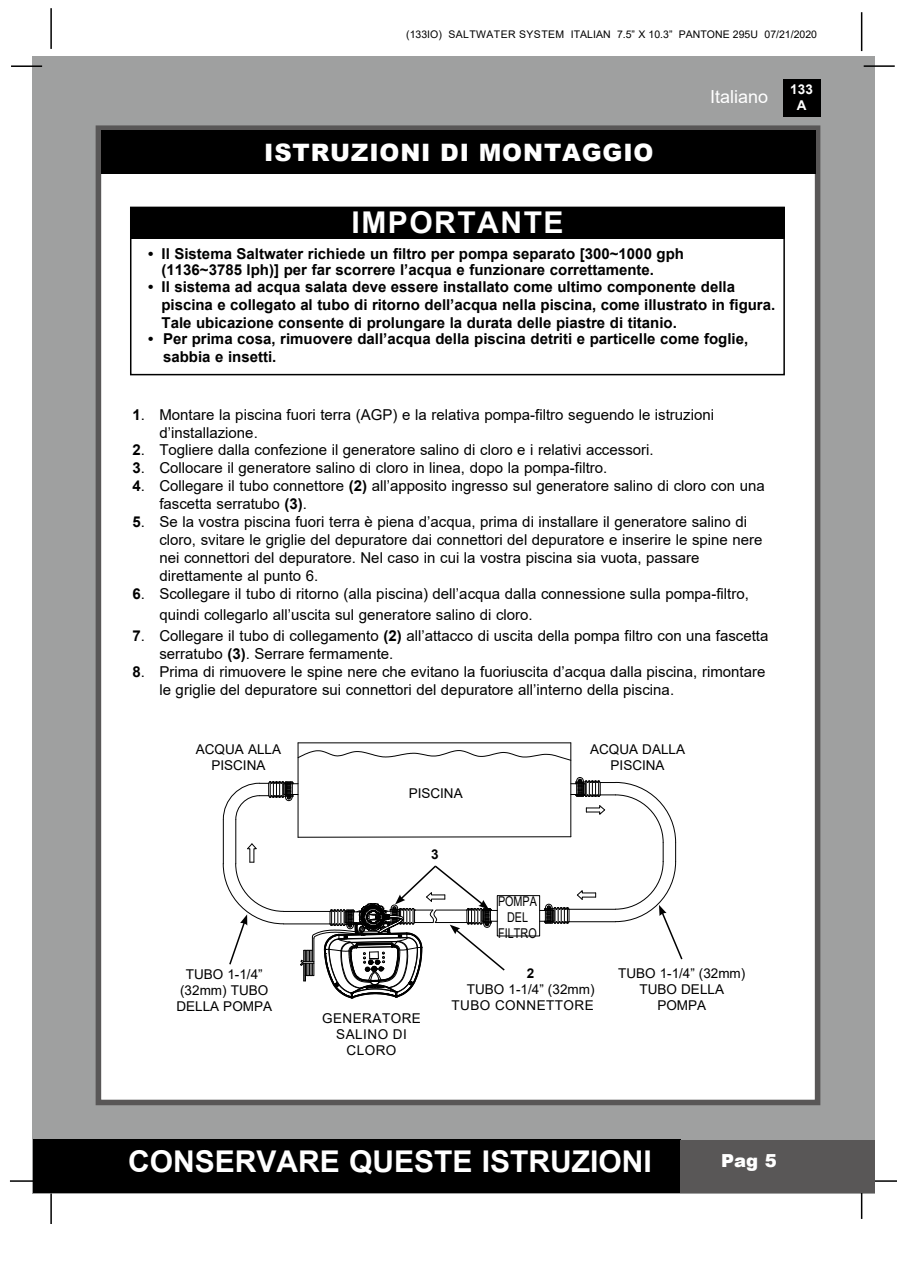
<style>
.page{position:relative;width:897px;height:1264px;background:#fff}
.page>*{position:absolute;margin:0;border:0;box-sizing:border-box;transform-origin:0 0}
.t1{font:700 30px "Arial";color:#fff}
.t2{font:700 30px "Arial";letter-spacing:.05em;color:#fff}
.t3{font:900 24px "Arial";color:#fff}
.t4{font:18px "Arial";color:#fff}
.t5{font:900 18px "Arial";color:#fff}
.t6{font:15px/18px "Arial";color:#000}
.t7{font:700 15px/18px "Arial";color:#000}
.t8{font:13.5px/16.2px "Arial";color:#000;text-align:center}
.t9{font:13.5px/16.2px "Arial";letter-spacing:.035em;color:#000}
.t10{font:13.5px/16.2px "Arial";color:#000;text-align:center;scale:.8 1}
.t11{font:700 13.5px/16.2px "Arial";color:#fff;text-align:center}
.t12{font:700 13.5px "Arial";color:#000}
.t13{font:10.5px "Arial";color:#000}
.s1{font-weight:700}
</style>
<div class="page">
<div style="left:33px;top:56px;width:842px;height:1137px;background:#9fa0a0"></div>
<div style="left:782px;top:79px;width:38px;height:38px;background:#000"></div>
<hr style="left:863px;top:65px;width:31px;height:2px;background:#000">
<hr style="left:50px;top:8px;width:2px;height:41px;background:#000">
<hr style="left:860px;top:12px;width:2px;height:39px;background:#000">
<div style="left:33px;top:1140px;width:647px;height:53px;background:#000"></div>
<hr style="left:865px;top:1180px;width:31px;height:1px;background:#000">
<hr style="left:860px;top:1189px;width:2px;height:30px;background:#000">
<hr style="left:50px;top:1193px;width:2px;height:31px;background:#000">
<hr style="left:10px;top:1180px;width:31px;height:1px;background:#000">
<hr style="left:11px;top:65px;width:31px;height:2px;background:#000">
<div style="left:96px;top:125px;width:724px;height:980px;background:#fff;border:6px solid #595757"></div>
<div style="left:101px;top:130px;width:714px;height:44px;background:#000"></div>
<div style="left:680px;top:1139px;width:195px;height:53px;background:#595757"></div>
<div style="left:130px;top:207px;width:654px;height:168px;border:2px solid #000"></div>
<div style="left:130px;top:208px;width:654px;height:31px;background:#000"></div>
<hr style="left:298px;top:742px;width:272px;height:1px;background:#000">
<svg style="left:297px;top:750px;width:273px;height:11px"></svg>
<hr style="left:298px;top:743px;width:1px;height:94px;background:#000">
<hr style="left:570px;top:743px;width:1px;height:93px;background:#000">
<svg style="left:222px;top:777px;width:461px;height:221px"></svg>
<p class="t13" style="left:406px;top:27px;width:412px">(133IO) Saltwater System ITALIAN 7.5” X 10.3” PANTONE 295U 07/21/2020</p>
<h2 class="t3" style="left:264px;top:135px;width:29px">ISTRUZIONI</h2>
<h2 class="t3" style="left:440px;top:135px;width:60px">DI MONTA</h2>
<h2 class="t3" style="left:581px;top:135px;width:57px">GGIO</h2>
<p class="t4" style="left:710px;top:84px;width:60px">Italiano</p>
<p class="t11" style="left:790px;top:81px;width:24px">133<br>A</p>
<h1 class="t2" style="left:351px;top:201px;width:213px">IMPORTANTE</h1>
<p class="t7" style="left:161px;top:245px;width:524px;line-height:16.5px;text-indent:-13px">• Il Sistema Saltwater richiede un filtro per pompa separato [300~1000 gph (1136~3785 lph)] per far scorrere l’acqua e funzionare correttamente.</p>
<p class="t7" style="left:161px;top:277px;width:615px;text-indent:-14px">• Il sistema ad acqua salata deve essere installato come ultimo componente della piscina e collegato al tubo di ritorno dell’acqua nella piscina, come illustrato in figura.<br>Tale ubicazione consente di prolungare la durata delle piastre di titanio.</p>
<p class="t7" style="left:163px;top:330px;width:586px;text-indent:-15px">• Per prima cosa, rimuovere dall’acqua della piscina detriti e particelle come foglie, sabbia e insetti.</p>
<p class="t6" style="left:159px;top:406px;width:556px;text-indent:-27px"><span class="s1">1</span>. Montare la piscina fuori terra (AGP) e la relativa pompa-filtro seguendo le istruzioni d’installazione.</p>
<p class="t6" style="left:132px;top:440px;width:522px"><span class="s1">2</span>. Togliere dalla confezione il generatore salino di cloro e i relativi accessori.</p>
<p class="t6" style="left:132px;top:458px;width:476px"><span class="s1">3</span>. Collocare il generatore salino di cloro in linea, dopo la pompa-filtro.</p>
<p class="t6" style="left:159px;top:476px;width:606px;text-indent:-27px"><span class="s1">4</span>. Collegare il tubo connettore <span class="s1">(2)</span> all’apposito ingresso sul generatore salino di cloro con una fascetta serratubo <span class="s1">(3)</span>.</p>
<p class="t6" style="left:159px;top:512px;width:604px;text-indent:-27px"><span class="s1">5</span>. Se la vostra piscina fuori terra è piena d’acqua, prima di installare il generatore salino di cloro, svitare le griglie del depuratore dai connettori del depuratore e inserire le spine nere nei connettori del depuratore. Nel caso in cui la vostra piscina sia vuota, passare direttamente al punto 6.</p>
<p class="t6" style="left:159px;top:583px;width:591px;line-height:21px;text-indent:-27px"><span class="s1">6</span>. Scollegare il tubo di ritorno (alla piscina) dell’acqua dalla connessione sulla pompa-filtro, quindi collegarlo all’uscita sul generatore salino di cloro.</p>
<p class="t6" style="left:159px;top:626px;width:610px;text-indent:-27px"><span class="s1">7</span>. Collegare il tubo di collegamento <span class="s1">(2)</span> all’attacco di uscita della pompa filtro con una fascetta serratubo <span class="s1">(3)</span>. Serrare fermamente.</p>
<p class="t6" style="left:159px;top:662px;width:607px;text-indent:-27px"><span class="s1">8</span>. Prima di rimuovere le spine nere che evitano la fuoriuscita d’acqua dalla piscina, rimontare le griglie del depuratore sui connettori del depuratore all’interno della piscina.</p>
<p class="t8" style="left:196px;top:741px;width:87px">ACQUA ALLA<br>PISCINA</p>
<p class="t8" style="left:590px;top:741px;width:96px">ACQUA DALLA<br>PISCINA</p>
<p class="t8" style="left:408px;top:785px;width:56px">PISCINA</p>
<p class="t12" style="left:431px;top:844px;width:9px">3</p>
<p class="t10" style="left:498px;top:892px;width:50px">POMPA<br>DEL<br>FILTRO</p>
<p class="t8" style="left:176px;top:966px;width:97px;text-align:left;text-indent:9px">TUBO 1-1/4” (32mm) TUBO<br>DELLA POM PA</p>
<p class="t8" style="left:618px;top:964px;width:129px">TUBO 1-1/4” (32mm)<br>TUBO DELLA<br>POMPA</p>
<p class="t8" style="left:322px;top:1010px;width:61px">GENERATO</p>
<p class="t8" style="left:401px;top:1010px;width:21px">RE</p>
<p class="t8" style="left:336px;top:1026px;width:36px">SALINO</p>
<p class="t12" style="left:527px;top:963px;width:9px">2</p>
<p class="t9" style="left:451px;top:981px;width:144px;text-indent:15px">TUBO 1-1/4” (32mm)<br>Tu bo connettore</p>
<p class="t8" style="left:346px;top:1026px;width:59px;text-align:left;text-indent:46px">DI<br>CLORO</p>
<h1 class="t1" style="left:128px;top:1140px;width:525px">CONSERVARE QUESTE ISTRUZIONI</h1>
<p class="t5" style="left:721px;top:1147px;width:57px">PAG 5</p>
</div>
